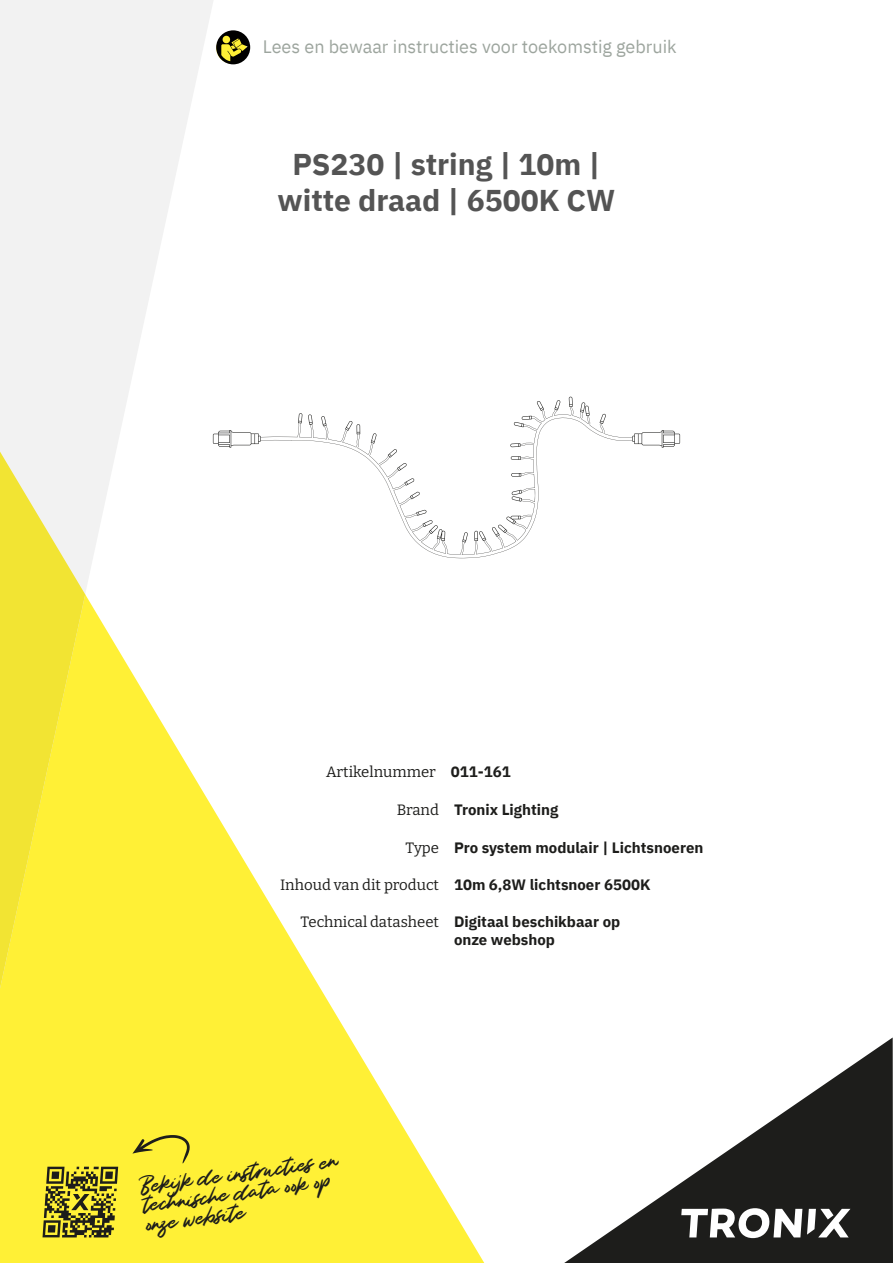
<style>
.page{position:relative;width:893px;height:1263px;background:#fff}
.page>*{position:absolute;margin:0;border:0;box-sizing:border-box;transform-origin:0 0}
.t1{font:700 30px/36px "IBM Plex Sans";color:#545454;text-align:center}
.t2{font:27px/19.6px "Rajawalite";color:#1d1d1b}
.t3{font:18px "IBM Plex Sans";color:#9da59e}
.t4{font:700 15px/18px "IBM Plex Sans";color:#1d1d1b}
.t5{font:15px "Bitter";color:#1d1d1b}
.s1{font-family:"Bitter";font-weight:400}
</style>
<div class="page">
<svg style="left:43px;top:810px;width:441px;height:453px;fill:#fff036"></svg>
<svg style="left:564px;top:1067px;width:286px;height:196px"></svg>
<svg style="left:43px;top:0;width:171px;height:988px"></svg>
<svg style="left:43px;top:452px;width:42px;height:536px;fill:#fff036"></svg>
<svg style="left:681px;top:1208px;width:169px;height:30px"></svg>
<svg style="left:43px;top:1167px;width:75px;height:70px;background:#908928"></svg>
<svg style="left:132px;top:1135px;width:58px;height:30px;background:#dbce31"></svg>
<svg style="left:216px;top:30px;width:34px;height:34px"></svg>
<svg style="left:0;top:0;width:43px;height:1263px"></svg>
<svg style="left:850px;top:1037px;width:43px;height:226px;background:#2c2c2a"></svg>
<svg style="left:213px;top:397px;width:467px;height:158px"></svg>
<svg style="left:291px;top:418px;width:314px;height:140px"></svg>
<p class="t3" style="left:263px;top:33px;width:415px">Lees en bewaar instructies voor toekomstig gebruik</p>
<h1 class="t1" style="left:278px;top:144px;width:339px">PS230 | string | 10m | witte draad | 6500K CW</h1>
<p class="t5" style="left:326px;top:763px;width:111px">Artikelnummer</p>
<p class="t5" style="left:397px;top:801px;width:44px">Brand</p>
<p class="t4" style="left:451px;top:762px;width:62px">011-161</p>
<p class="t4" style="left:454px;top:800px;width:106px">Tronix Lighting</p>
<p class="t4" style="left:405px;top:837px;width:300px"><span class="s1">Type</span> Pro system modulair | Lichtsnoeren</p>
<p class="t4" style="left:280px;top:875px;width:372px"><span class="s1">Inhoud van dit product</span> 10m 6,8W lichtsnoer 6500K</p>
<p class="t4" style="left:454px;top:911px;width:168px;text-indent:-154px"><span class="s1">Technical datasheet</span> Digitaal beschikbaar op onze webshop</p>
<h2 class="t2" style="left:141px;top:1178px;width:200px;rotate:-7deg">Bekijk de instructies en technische data ook op onze website</h2>
</div>
